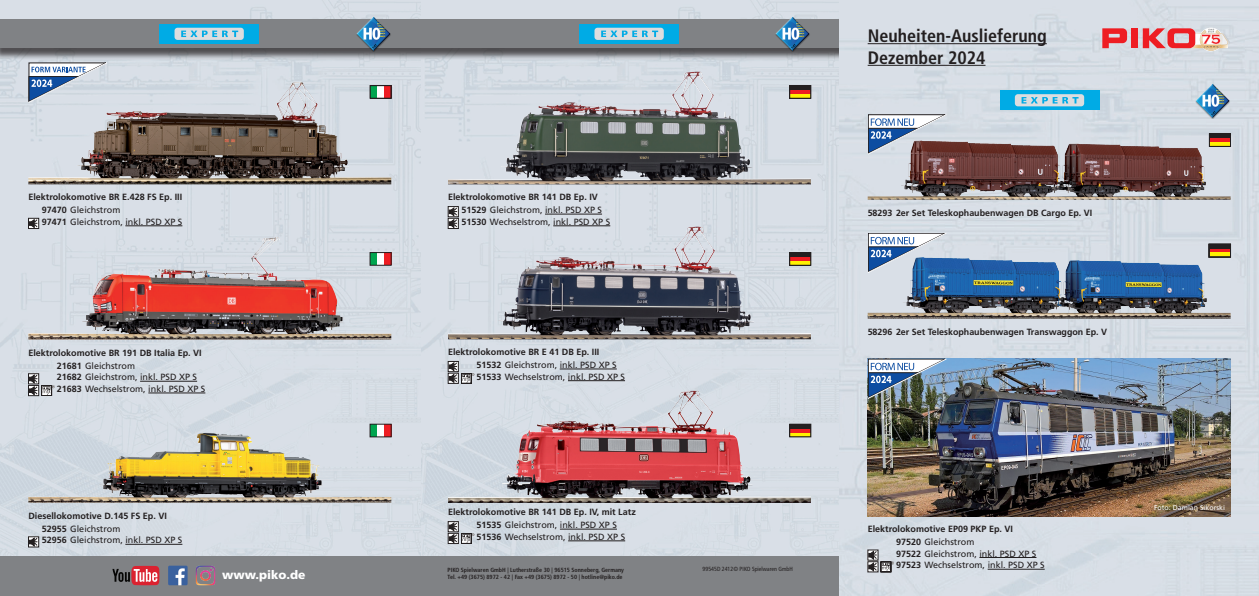
<style>
.page{position:relative;width:1259px;height:596px;background:#fff}
.page>*{position:absolute;margin:0;border:0;box-sizing:border-box;transform-origin:0 0}
.t1{font:700 condensed 18px/21.6px "Frutiger LT Std";color:#231f20}
.t2{font:900 12px "Frutiger LT Std";color:#fff}
.t3{font:700 9px/12.8px "Frutiger LT Std";color:#231f20}
.t4{font:9px/11.7px "Frutiger LT Std";color:#231f20}
.t5{font:7px "Frutiger LT Std";color:#fff}
.t6{font:700 condensed 6px/7.2px "Frutiger LT Std";color:#231f20}
.t7{font:condensed 6px "Frutiger LT Std";color:#231f20}
.s1{font-weight:400}
.s2{font-weight:700}
</style>
<div class="page">
<img style="left:0;top:0;width:1259px;height:595px">
<div style="left:0;top:556px;width:839px;height:39px;background:#808285"></div>
<div style="left:0;top:21px;width:852px;height:39px;background:#231f20;opacity:.75"></div>
<div style="left:0;top:20px;width:839px;height:28px;background:#808285"></div>
<svg style="left:1102px;top:28px;width:25px;height:20px"></svg>
<div style="left:1131px;top:28px;width:6px;height:20px;background:#ee1d23"></div>
<svg style="left:1142px;top:28px;width:88px;height:23px;background:#e39797"></svg>
<img style="left:516px;top:72px;width:174px;height:79px">
<img style="left:93px;top:83px;width:199px;height:50px">
<svg style="left:30px;top:220px;width:7px;height:6px"></svg>
<div style="left:28px;top:218px;width:11px;height:10px;border:1px solid #231f20"></div>
<hr style="left:125px;top:225px;width:57px;height:1px;background:#231f20">
<img style="left:28px;top:433px;width:363px;height:69px">
<img style="left:498px;top:226px;width:199px;height:106px">
<div style="left:370px;top:85px;width:21px;height:13px;background:#fff"></div>
<div style="left:370px;top:85px;width:7px;height:13px;background:#00a54f"></div>
<div style="left:384px;top:85px;width:7px;height:13px;background:#ee1d23"></div>
<div style="left:370px;top:85px;width:21px;height:13px;border:1px solid #231f20"></div>
<img style="left:448px;top:390px;width:363px;height:112px">
<img style="left:157px;top:238px;width:114px;height:38px">
<img style="left:867px;top:358px;width:363px;height:157px">
<hr style="left:979px;top:557px;width:57px;height:1px;background:#231f20">
<svg style="left:868px;top:550px;width:26px;height:21px"></svg>
<hr style="left:987px;top:568px;width:57px;height:1px;background:#231f20">
<hr style="left:867px;top:43px;width:179px;height:1px;background:#231f20">
<hr style="left:867px;top:65px;width:118px;height:1px;background:#231f20">
<div style="left:448px;top:206px;width:10px;height:11px;border:1px solid #231f20"></div>
<hr style="left:545px;top:214px;width:57px;height:1px;background:#231f20">
<svg style="left:449px;top:207px;width:8px;height:19px"></svg>
<div style="left:448px;top:218px;width:10px;height:10px;border:1px solid #231f20"></div>
<hr style="left:553px;top:225px;width:57px;height:1px;background:#231f20">
<svg style="left:30px;top:538px;width:7px;height:6px"></svg>
<div style="left:28px;top:536px;width:11px;height:10px;border:1px solid #231f20"></div>
<hr style="left:125px;top:543px;width:57px;height:1px;background:#231f20">
<div style="left:448px;top:361px;width:10px;height:10px;border:1px solid #231f20"></div>
<hr style="left:560px;top:368px;width:57px;height:1px;background:#231f20">
<div style="left:448px;top:373px;width:10px;height:10px;border:1px solid #231f20"></div>
<svg style="left:449px;top:362px;width:25px;height:21px"></svg>
<hr style="left:568px;top:380px;width:57px;height:1px;background:#231f20">
<div style="left:448px;top:521px;width:10px;height:10px;border:1px solid #231f20"></div>
<hr style="left:560px;top:528px;width:57px;height:1px;background:#231f20">
<div style="left:448px;top:533px;width:10px;height:10px;border:1px solid #231f20"></div>
<svg style="left:449px;top:522px;width:25px;height:21px"></svg>
<hr style="left:568px;top:540px;width:57px;height:1px;background:#231f20">
<div style="left:28px;top:373px;width:11px;height:11px;border:1px solid #231f20"></div>
<hr style="left:140px;top:381px;width:57px;height:1px;background:#231f20">
<div style="left:28px;top:385px;width:11px;height:10px;border:1px solid #231f20"></div>
<svg style="left:29px;top:374px;width:26px;height:21px"></svg>
<hr style="left:148px;top:392px;width:57px;height:1px;background:#231f20">
<img style="left:867px;top:140px;width:363px;height:59px">
<img style="left:867px;top:257px;width:363px;height:62px">
<svg style="left:867px;top:232px;width:79px;height:41px"></svg>
<svg style="left:867px;top:358px;width:79px;height:40px"></svg>
<svg style="left:867px;top:114px;width:79px;height:40px;background:#9fa6b8"></svg>
<svg style="left:28px;top:62px;width:79px;height:41px;background:#acbcd0"></svg>
<img style="left:196px;top:565px;width:19px;height:20px">
<img style="left:168px;top:565px;width:20px;height:20px">
<svg style="left:112px;top:565px;width:48px;height:20px"></svg>
<div style="left:1000px;top:90px;width:99px;height:20px;background:#00abe5"></div>
<div style="left:1015px;top:94px;width:69px;height:12px;background:#dcdddf;border-radius:3px"></div>
<svg style="left:1021px;top:97px;width:57px;height:6px"></svg>
<div style="left:160px;top:24px;width:99px;height:20px;background:#00abe5"></div>
<div style="left:174px;top:28px;width:70px;height:12px;background:#dcdddf;border-radius:3px"></div>
<svg style="left:181px;top:31px;width:57px;height:6px"></svg>
<div style="left:579px;top:24px;width:100px;height:20px;background:#00abe5"></div>
<div style="left:594px;top:28px;width:70px;height:12px;background:#dcdddf;border-radius:3px"></div>
<svg style="left:601px;top:31px;width:57px;height:6px"></svg>
<img style="left:1194px;top:82px;width:36px;height:36px">
<img style="left:774px;top:16px;width:37px;height:36px">
<img style="left:355px;top:16px;width:36px;height:36px">
<div style="left:789px;top:85px;width:22px;height:13px;background:#ee1d23"></div>
<div style="left:789px;top:85px;width:22px;height:5px;background:#231f20"></div>
<hr style="left:789px;top:94px;width:22px;height:4px;background:#fff101">
<div style="left:789px;top:85px;width:22px;height:13px;border:1px solid #231f20"></div>
<div style="left:370px;top:424px;width:21px;height:12px;background:#fff"></div>
<div style="left:370px;top:424px;width:7px;height:12px;background:#00a54f"></div>
<div style="left:384px;top:424px;width:7px;height:12px;background:#ee1d23"></div>
<div style="left:370px;top:424px;width:21px;height:12px;border:1px solid #231f20"></div>
<div style="left:789px;top:252px;width:22px;height:13px;background:#ee1d23"></div>
<div style="left:789px;top:252px;width:22px;height:5px;background:#231f20"></div>
<hr style="left:789px;top:261px;width:22px;height:4px;background:#fff101">
<div style="left:789px;top:252px;width:22px;height:13px;border:1px solid #231f20"></div>
<svg style="left:791px;top:428px;width:18px;height:4px"></svg>
<hr style="left:789px;top:424px;width:22px;height:4px;background:#231f20">
<svg style="left:791px;top:432px;width:18px;height:2px"></svg>
<div style="left:789px;top:424px;width:22px;height:12px;border:1px solid #231f20"></div>
<svg style="left:1211px;top:135px;width:17px;height:9px"></svg>
<div style="left:1209px;top:133px;width:21px;height:13px;border:1px solid #231f20"></div>
<div style="left:1208px;top:244px;width:22px;height:13px;border:1px solid #231f20"></div>
<svg style="left:1211px;top:246px;width:17px;height:9px"></svg>
<div style="left:1209px;top:244px;width:21px;height:13px;border:1px solid #231f20"></div>
<div style="left:370px;top:252px;width:21px;height:13px;background:#fff"></div>
<div style="left:370px;top:252px;width:7px;height:13px;background:#00a54f"></div>
<div style="left:384px;top:252px;width:7px;height:13px;background:#ee1d23"></div>
<div style="left:370px;top:252px;width:21px;height:13px;border:1px solid #231f20"></div>
<h1 class="t1" style="left:867px;top:25px;width:181px">Neuheiten-Auslieferung<br>Dezember 2024</h1>
<p class="t3" style="left:42px;top:191px;width:142px;text-indent:-14px">Elektrolokomotive BR E.428 FS Ep. III<br>97470 <span class="s1">Gleichstrom</span></p>
<p class="t4" style="left:42px;top:216px;width:142px"><span class="s2">97471</span> Gleichstrom, inkl. PSD XP S</p>
<p class="t3" style="left:461px;top:191px;width:142px;text-indent:-14px">Elektrolokomotive BR 141 DB Ep. IV<br>51529 <span class="s1">Gleichstrom, inkl. PSD XP S</span></p>
<p class="t4" style="left:461px;top:216px;width:150px"><span class="s2">51530</span> Wechselstrom, inkl. PSD XP S</p>
<p class="t3" style="left:867px;top:206px;width:226px">58293 2er Set Teleskophaubenwagen DB Cargo Ep. VI</p>
<p class="t3" style="left:867px;top:325px;width:241px">58296 2er Set Teleskophaubenwagen Transwaggon Ep. V</p>
<p class="t3" style="left:57px;top:346px;width:147px;text-indent:-28px">Elektrolokomotive BR 191 DB Italia Ep. VI<br>21681 <span class="s1">Gleichstrom</span></p>
<p class="t4" style="left:57px;top:371px;width:150px"><span class="s2">21682</span> Gleichstrom, inkl. PSD XP S<br><span class="s2">21683</span> Wechselstrom, inkl. PSD XP S</p>
<p class="t3" style="left:476px;top:345px;width:142px;text-indent:-28px">Elektrolokomotive BR E 41 DB Ep. III<br>51532 <span class="s1">Gleichstrom, inkl. PSD XP S</span></p>
<p class="t4" style="left:476px;top:370px;width:150px"><span class="s2">51533</span> Wechselstrom, inkl. PSD XP S</p>
<p class="t3" style="left:42px;top:509px;width:126px;text-indent:-14px">Diesellokomotive D.145 FS Ep. VI<br>52955 <span class="s1">Gleichstrom</span></p>
<p class="t4" style="left:42px;top:534px;width:142px"><span class="s2">52956</span> Gleichstrom, inkl. PSD XP S</p>
<h2 class="t2" style="left:222px;top:567px;width:85px">www.piko.de</h2>
<p class="t3" style="left:476px;top:505px;width:161px;text-indent:-28px">Elektrolokomotive BR 141 DB Ep. IV, mit Latz<br>51535 <span class="s1">Gleichstrom, inkl. PSD XP S</span></p>
<p class="t4" style="left:476px;top:530px;width:150px"><span class="s2">51536</span> Wechselstrom, inkl. PSD XP S</p>
<p class="t6" style="left:447px;top:566px;width:178px">PIKO Spielwaren GmbH | Lutherstraße 30 | 96515 Sonneberg, Germany<br>Tel. +49 (3675) 8972 - 42 | Fax +49 (3675) 8972 - 50 | hotline@piko.de</p>
<p class="t7" style="left:702px;top:565px;width:92px">99545D 2412© PIKO Spielwaren GmbH</p>
<p class="t3" style="left:896px;top:522px;width:119px;text-indent:-28px">Elektrolokomotive EP09 PKP Ep. VI<br>97520 <span class="s1">Gleichstrom</span></p>
<p class="t4" style="left:896px;top:547px;width:150px"><span class="s2">97522</span> Gleichstrom, inkl. PSD XP S<br><span class="s2">97523</span> Wechselstrom, inkl. PSD XP S</p>
<p class="t5" style="left:1154px;top:503px;width:72px">Foto: Damian Sikorski</p>
</div>
